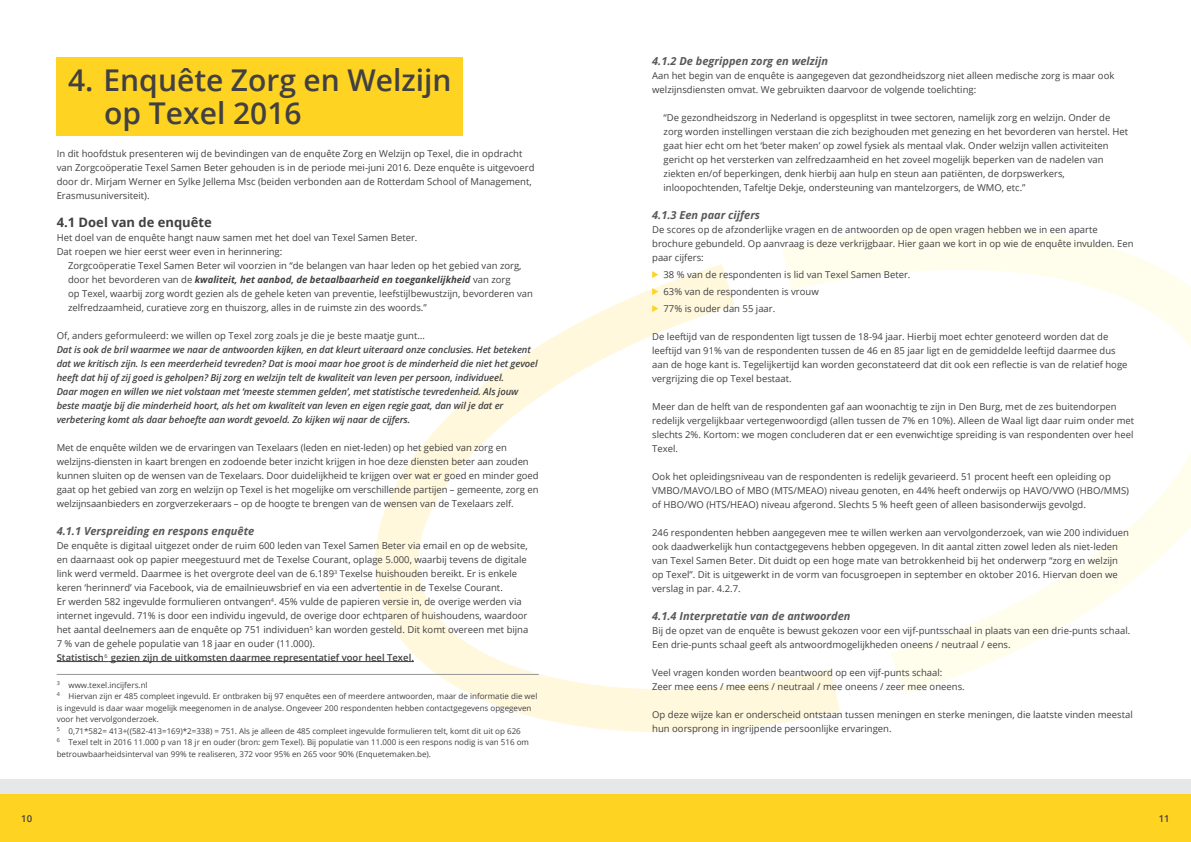
<style>
.page{position:relative;width:1191px;height:842px;background:#fff}
.page>*{position:absolute;margin:0;border:0;box-sizing:border-box;transform-origin:0 0}
.t1{font:600 30px/33px "Open Sans";color:#414042}
.t2{font:700 13px "Open Sans";color:#414042}
.t3{font:italic 700 11px "Open Sans";color:#58595b}
.t4{font:9.5px/14px "Open Sans";color:#414042}
.t5{font:italic 600 9.5px/14px "Open Sans";letter-spacing:-.01em;color:#414042}
.t6{font:600 9.5px "Open Sans";color:#414042}
.t7{font:8px/11.5px "Open Sans";color:#414042}
.s1{font-weight:700;font-style:italic}
.s2{font-weight:600}
</style>
<div class="page">
<svg style="left:782px;top:227px;width:409px;height:467px"></svg>
<svg style="left:363px;top:264px;width:477px;height:468px"></svg>
<div style="left:0;top:794px;width:1191px;height:48px;background:#ffd321"></div>
<div style="left:0;top:780px;width:1191px;height:14px;background:#e6e7e8"></div>
<div style="left:57px;top:57px;width:406px;height:78px;background:#ffd321"></div>
<hr style="left:57px;top:661px;width:47px;height:1px;background:#414042">
<hr style="left:108px;top:661px;width:306px;height:1px;background:#414042">
<svg style="left:652px;top:271px;width:6px;height:7px"></svg>
<svg style="left:652px;top:288px;width:6px;height:7px"></svg>
<svg style="left:652px;top:305px;width:6px;height:7px"></svg>
<hr style="left:57px;top:674px;width:482px;height:1px;background:#939598">
<h1 class="t1" style="left:104px;top:63px;width:349px;text-indent:-36px">4. Enquête Zorg en Welzijn op Texel 2016</h1>
<p class="t4" style="left:57px;top:146px;width:479px">In dit hoofdstuk presenteren wij de bevindingen van de enquête Zorg en Welzijn op Texel, die in opdracht van Zorgcoöperatie Texel Samen Beter gehouden is in de periode mei-juni 2016. Deze enquête is uitgevoerd door dr. Mirjam Werner en Sylke Jellema Msc (beiden verbonden aan de Rotterdam School of Management, Erasmusuniversiteit).</p>
<h2 class="t2" style="left:57px;top:213px;width:157px">4.1 Doel van de enquête</h2>
<p class="t4" style="left:57px;top:230px;width:362px">Het doel van de enquête hangt nauw samen met het doel van Texel Samen Beter.<br>Dat roepen we hier eerst weer even in herinnering:</p>
<p class="t4" style="left:68px;top:258px;width:466px">Zorgcoöperatie Texel Samen Beter wil voorzien in “de belangen van haar leden op het gebied van zorg, door het bevorderen van de <span class="s1">kwaliteit, het aanbod, de betaalbaarheid en toegankelijkheid</span> van zorg<br>op Texel, waarbij zorg wordt gezien als de gehele keten van preventie, leefstijlbewustzijn, bevorderen van zelfredzaamheid, curatieve zorg en thuiszorg, alles in de ruimste zin des woords.”</p>
<p class="t4" style="left:57px;top:328px;width:370px">Of, anders geformuleerd: we willen op Texel zorg zoals je die je beste maatje gunt…</p>
<p class="t5" style="left:57px;top:342px;width:482px">Dat is ook de bril waarmee we naar de antwoorden kijken, en dat kleurt uiteraard onze conclusies. Het betekent dat we kritisch zijn. Is een meerderheid tevreden? Dat is mooi maar hoe groot is de minderheid die niet het gevoel heeft dat hij of zij goed is geholpen? Bij zorg en welzijn telt de kwaliteit van leven per persoon, individueel.<br>Daar mogen en willen we niet volstaan met ‘meeste stemmen gelden’, met statistische tevredenheid. Als jouw beste maatje bij die minderheid hoort, als het om kwaliteit van leven en eigen regie gaat, dan wil je dat er verbetering komt als daar behoefte aan wordt gevoeld. Zo kijken wij naar de cijfers.</p>
<p class="t4" style="left:57px;top:440px;width:483px">Met de enquête wilden we de ervaringen van Texelaars (leden en niet-leden) op het gebied van zorg en welzijns-diensten in kaart brengen en zodoende beter inzicht krijgen in hoe deze diensten beter aan zouden kunnen sluiten op de wensen van de Texelaars. Door duidelijkheid te krijgen over wat er goed en minder goed gaat op het gebied van zorg en welzijn op Texel is het mogelijke om verschillende partijen – gemeente, zorg en welzijnsaanbieders en zorgverzekeraars – op de hoogte te brengen van de wensen van de Texelaars zelf.</p>
<p class="t3" style="left:57px;top:523px;width:199px">4.1.1 Verspreiding en respons enquête</p>
<p class="t4" style="left:57px;top:538px;width:473px">De enquête is digitaal uitgezet onder de ruim 600 leden van Texel Samen Beter via email en op de website, en daarnaast ook op papier meegestuurd met de Texelse Courant, oplage 5.000, waarbij tevens de digitale link werd vermeld. Daarmee is het overgrote deel van de 6.189<sup>3</sup> Texelse huishouden bereikt. Er is enkele keren ‘herinnerd’ via Facebook, via de emailnieuwsbrief en via een advertentie in de Texelse Courant.<br>Er werden 582 ingevulde formulieren ontvangen<sup>4</sup>. 45% vulde de papieren versie in, de overige werden via internet ingevuld. 71% is door een individu ingevuld, de overige door echtparen of huishoudens, waardoor het aantal deelnemers aan de enquête op 751 individuen<sup>5</sup> kan worden gesteld. Dit komt overeen met bijna 7 % van de gehele populatie van 18 jaar en ouder (11.000).<br><span class="s2">Statistisch</span><sup>6</sup> <span class="s2">gezien zijn de uitkomsten daarmee representatief voor heel Texel.</span></p>
<p class="t7" style="left:57px;top:679px;width:482px"><sup>3</sup> www.texel.incijfers.nl<br><sup>4</sup> Hiervan zijn er 485 compleet ingevuld. Er ontbraken bij 97 enquêtes een of meerdere antwoorden, maar de informatie die wel is ingevuld is daar waar mogelijk meegenomen in de analyse. Ongeveer 200 respondenten hebben contactgegevens opgegeven voor het vervolgonderzoek.<br><sup>5</sup> 0,71*582= 413+((582-413=169)*2=338) = 751. Als je alleen de 485 compleet ingevulde formulieren telt, komt dit uit op 626<br><sup>6</sup> Texel telt in 2016 11.000 p van 18 jr en ouder (bron: gem Texel). Bij populatie van 11.000 is een respons nodig is van 516 om betrouwbaarheidsinterval van 99% te realiseren, 372 voor 95% en 265 voor 90% (Enquetemaken.be).</p>
<p class="t3" style="left:652px;top:53px;width:177px">4.1.2 De begrippen zorg en welzijn</p>
<p class="t4" style="left:652px;top:68px;width:464px">Aan het begin van de enquête is aangegeven dat gezondheidszorg niet alleen medische zorg is maar ook welzijnsdiensten omvat. We gebruikten daarvoor de volgende toelichting:</p>
<p class="t4" style="left:663px;top:110px;width:466px">“De gezondheidszorg in Nederland is opgesplitst in twee sectoren, namelijk zorg en welzijn. Onder de zorg worden instellingen verstaan die zich bezighouden met genezing en het bevorderen van herstel. Het gaat hier echt om het ‘beter maken’ op zowel fysiek als mentaal vlak. Onder welzijn vallen activiteiten gericht op het versterken van zelfredzaamheid en het zoveel mogelijk beperken van de nadelen van ziekten en/of beperkingen, denk hierbij aan hulp en steun aan patiënten, de dorpswerkers, inloopochtenden, Tafeltje Dekje, ondersteuning van mantelzorgers, de WMO, etc.”</p>
<p class="t3" style="left:652px;top:207px;width:109px">4.1.3 Een paar cijfers</p>
<p class="t4" style="left:652px;top:222px;width:483px">De scores op de afzonderlijke vragen en de antwoorden op de open vragen hebben we in een aparte brochure gebundeld. Op aanvraag is deze verkrijgbaar. Hier gaan we kort in op wie de enquête invulden. Een paar cijfers:</p>
<p class="t4" style="left:663px;top:266px;width:248px;line-height:17px">38 % van de respondenten is lid van Texel Samen Beter.<br>63% van de respondenten is vrouw<br>77% is ouder dan 55 jaar.</p>
<p class="t4" style="left:652px;top:329px;width:477px">De leeftijd van de respondenten ligt tussen de 18-94 jaar. Hierbij moet echter genoteerd worden dat de leeftijd van 91% van de respondenten tussen de 46 en 85 jaar ligt en de gemiddelde leeftijd daarmee dus aan de hoge kant is. Tegelijkertijd kan worden geconstateerd dat dit ook een reflectie is van de relatief hoge vergrijzing die op Texel bestaat.</p>
<p class="t4" style="left:652px;top:399px;width:483px">Meer dan de helft van de respondenten gaf aan woonachtig te zijn in Den Burg, met de zes buitendorpen redelijk vergelijkbaar vertegenwoordigd (allen tussen de 7% en 10%). Alleen de Waal ligt daar ruim onder met slechts 2%. Kortom: we mogen concluderen dat er een evenwichtige spreiding is van respondenten over heel Texel.</p>
<p class="t4" style="left:652px;top:469px;width:478px">Ook het opleidingsniveau van de respondenten is redelijk gevarieerd. 51 procent heeft een opleiding op<br>VMBO/MAVO/LBO of MBO (MTS/MEAO) niveau genoten, en 44% heeft onderwijs op HAVO/VWO (HBO/MMS) of HBO/WO (HTS/HEAO) niveau afgerond. Slechts 5 % heeft geen of alleen basisonderwijs gevolgd.</p>
<p class="t4" style="left:652px;top:525px;width:478px">246 respondenten hebben aangegeven mee te willen werken aan vervolgonderzoek, van wie 200 individuen ook daadwerkelijk hun contactgegevens hebben opgegeven. In dit aantal zitten zowel leden als niet-leden van Texel Samen Beter. Dit duidt op een hoge mate van betrokkenheid bij het onderwerp “zorg en welzijn op Texel”. Dit is uitgewerkt in de vorm van focusgroepen in september en oktober 2016. Hiervan doen we verslag in par. 4.2.7.</p>
<p class="t3" style="left:652px;top:608px;width:200px">4.1.4 Interpretatie van de antwoorden</p>
<p class="t4" style="left:652px;top:623px;width:479px">Bij de opzet van de enquête is bewust gekozen voor een vijf-puntsschaal in plaats van een drie-punts schaal.<br>Een drie-punts schaal geeft als antwoordmogelijkheden oneens / neutraal / eens.</p>
<p class="t4" style="left:652px;top:665px;width:314px">Veel vragen konden worden beantwoord op een vijf-punts schaal:<br>Zeer mee eens / mee eens / neutraal / mee oneens / zeer mee oneens.</p>
<p class="t4" style="left:652px;top:707px;width:482px">Op deze wijze kan er onderscheid ontstaan tussen meningen en sterke meningen, die laatste vinden meestal hun oorsprong in ingrijpende persoonlijke ervaringen.</p>
<p class="t6" style="left:21px;top:811px;width:12px">10</p>
<p class="t6" style="left:1158px;top:811px;width:12px">11</p>
</div>
